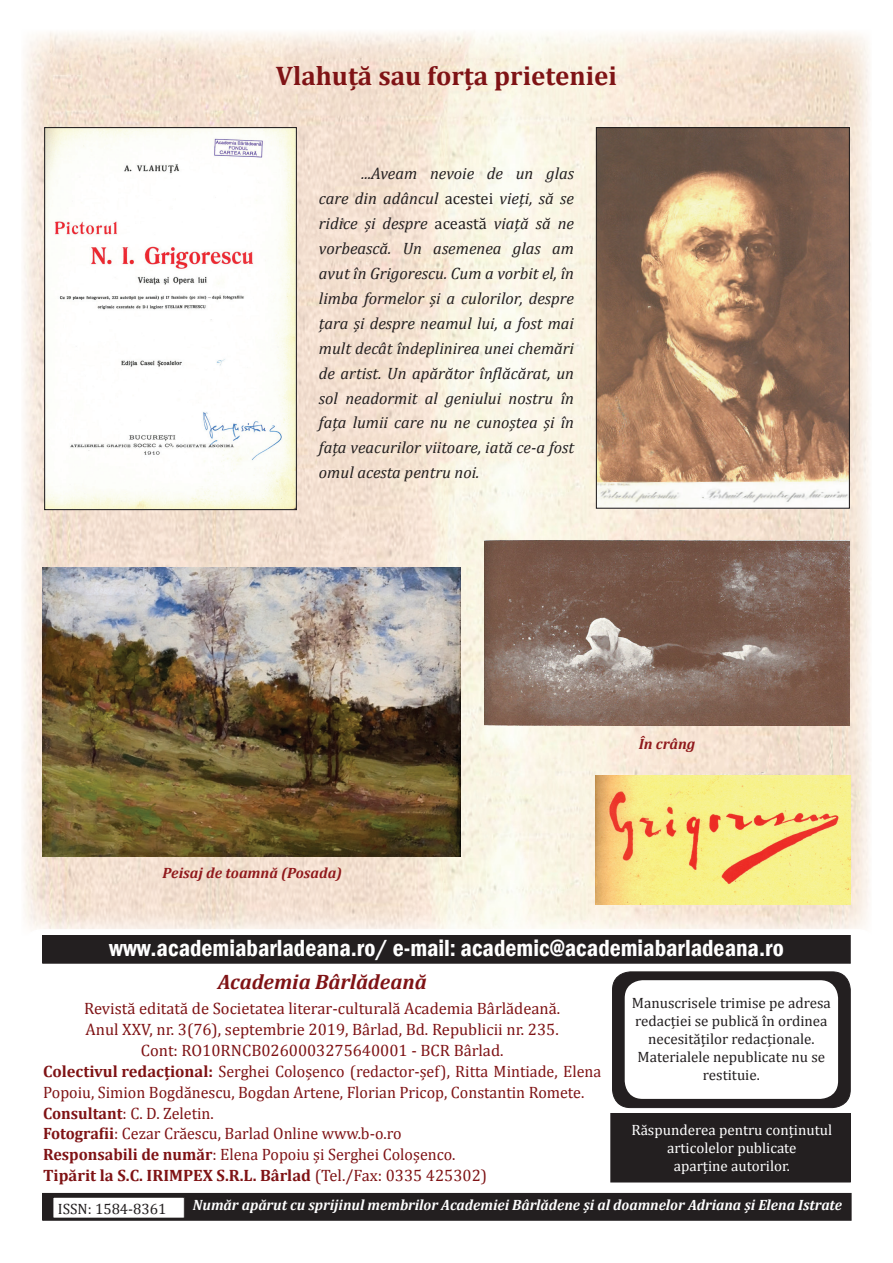
<style>
.page{position:relative;width:893px;height:1263px;background:#fff}
.page>*{position:absolute;margin:0;border:0;box-sizing:border-box;transform-origin:0 0}
.t1{font:700 27px "Cambria";color:#7f1315}
.t2{font:600 condensed 24px "Franklin Gothic";color:#fff}
.t3{font:italic 700 21px "Cambria";color:#7f1315}
.t4{font:16.5px "Cambria";color:#7f1315}
.t5{font:italic 16.5px/24.9px "Cambria";color:#231f20;text-align:justify}
.t6{font:700 16.5px "Cambria";color:#7f1315}
.t7{font:15px/18px "Cambria";color:#231f20}
.t8{font:italic 700 15px "Cambria";color:#fff}
.t9{font:15px/18px "Cambria";color:#fff;text-align:center}
.t10{font:italic 700 15px "Cambria";color:#90191c}
.s1{font-style:normal}
.s2{font-weight:700}
.s3{font-weight:400}
</style>
<div class="page">
<img style="left:23px;top:32px;width:848px;height:897px">
<div style="left:23px;top:929px;width:854px;height:299px;border:2px solid #fff;border-radius:18px"></div>
<div style="left:43px;top:1193px;width:808px;height:27px;background:#231f20"></div>
<div style="left:53px;top:1197px;width:131px;height:21px;background:#fff"></div>
<div style="left:53px;top:1197px;width:132px;height:21px;border:1px solid #231f20"></div>
<div style="left:43px;top:935px;width:807px;height:28px;background:#231f20"></div>
<div style="left:611px;top:1113px;width:239px;height:69px;background:#231f20"></div>
<div style="left:612px;top:972px;width:238px;height:135px;background:#231f20;border-radius:18px"></div>
<div style="left:612px;top:972px;width:238px;height:136px;border:1px solid #231f20;border-radius:18px"></div>
<div style="left:625px;top:980px;width:213px;height:119px;background:#fff;border-radius:18px"></div>
<img style="left:595px;top:775px;width:255px;height:130px">
<img style="left:46px;top:129px;width:249px;height:379px">
<div style="left:44px;top:127px;width:253px;height:383px;border:1px solid #231f20"></div>
<img style="left:598px;top:129px;width:250px;height:378px">
<div style="left:596px;top:127px;width:254px;height:382px;border:1px solid #231f20"></div>
<img style="left:42px;top:567px;width:418px;height:290px">
<img style="left:485px;top:541px;width:364px;height:184px">
<h1 class="t1" style="left:276px;top:57px;width:343px">Vlahuţă sau forţa prieteniei</h1>
<p class="t5" style="left:319px;top:160px;width:257px;text-indent:43px">...Aveam nevoie de un glas care din adâncul <span class="s1">acestei</span> vieți, să se ridice și despre <span class="s1">această</span> viață să ne vorbească. Un asemenea glas am avut în Grigorescu. Cum a vorbit el, în limba formelor și a culorilor, despre țara și despre neamul lui, a fost mai mult decât îndeplinirea unei chemări de artist. Un apărător înflăcărat, un sol neadormit al geniului nostru în fața lumii care nu ne cunoștea și în fața veacurilor viitoare, iată ce-a fost omul acesta pentru noi.</p>
<p class="t10" style="left:163px;top:862px;width:181px">Peisaj de toamnă (Posada)</p>
<p class="t10" style="left:639px;top:734px;width:58px">În crâng</p>
<h2 class="t2" style="left:109px;top:931px;width:676px">www.academiabarladeana.ro/ e-mail: academic@academiabarladeana.ro</h2>
<p class="t3" style="left:218px;top:967px;width:210px">Academia Bârlădeană</p>
<p class="t4" style="left:84px;top:999px;width:478px">Revistă editată de Societatea literar-culturală Academia Bârlădeană.</p>
<p class="t4" style="left:86px;top:1020px;width:475px">Anul XXV, nr. 3(76), septembrie 2019, Bârlad, Bd. Republicii nr. 235.</p>
<p class="t4" style="left:141px;top:1040px;width:364px">Cont: RO10RNCB0260003275640001 - BCR Bârlad.</p>
<p class="t4" style="left:43px;top:1061px;width:560px"><span class="s2">Colectivul redacţional:</span> Serghei Coloşenco (redactor-şef), Ritta Mintiade, Elena</p>
<p class="t4" style="left:43px;top:1082px;width:543px">Popoiu, Simion Bogdănescu, Bogdan Artene, Florian Pricop, Constantin Romete.</p>
<p class="t4" style="left:43px;top:1103px;width:172px"><span class="s2">Consultant</span>: C. D. Zeletin.</p>
<p class="t4" style="left:43px;top:1124px;width:360px"><span class="s2">Fotografii</span>: Cezar Crăescu, Barlad Online www.b-o.ro</p>
<p class="t4" style="left:43px;top:1145px;width:414px"><span class="s2">Responsabili de număr</span>: Elena Popoiu şi Serghei Coloşenco.</p>
<p class="t6" style="left:43px;top:1164px;width:446px">Tipărit la S.C. IRIMPEX S.R.L. Bârlad <span class="s3">(Tel./Fax: 0335 425302)</span></p>
<p class="t8" style="left:193px;top:1195px;width:651px">Număr apărut cu sprijinul membrilor Academiei Bârlădene şi al doamnelor Adriana şi Elena Istrate</p>
<p class="t7" style="left:620px;top:990px;width:200px">Manuscrisele trimise pe adresa redacţiei se publică în ordinea necesităţilor redacţionale.<br>Materialele nepublicate nu se</p>
<p class="t7" style="left:632px;top:994px;width:200px;text-align:center">Manuscrisele trimise pe adresa redacţiei se publică în ordinea necesităţilor redacţionale.<br>Materialele nepublicate nu se restituie.</p>
<p class="t9" style="left:631px;top:1121px;width:202px">Răspunderea pentru conţinutul articolelor publicate<br>aparţine autorilor.</p>
<p class="t7" style="left:58px;top:1200px;width:110px">ISSN: 1584-8361</p>
</div>
